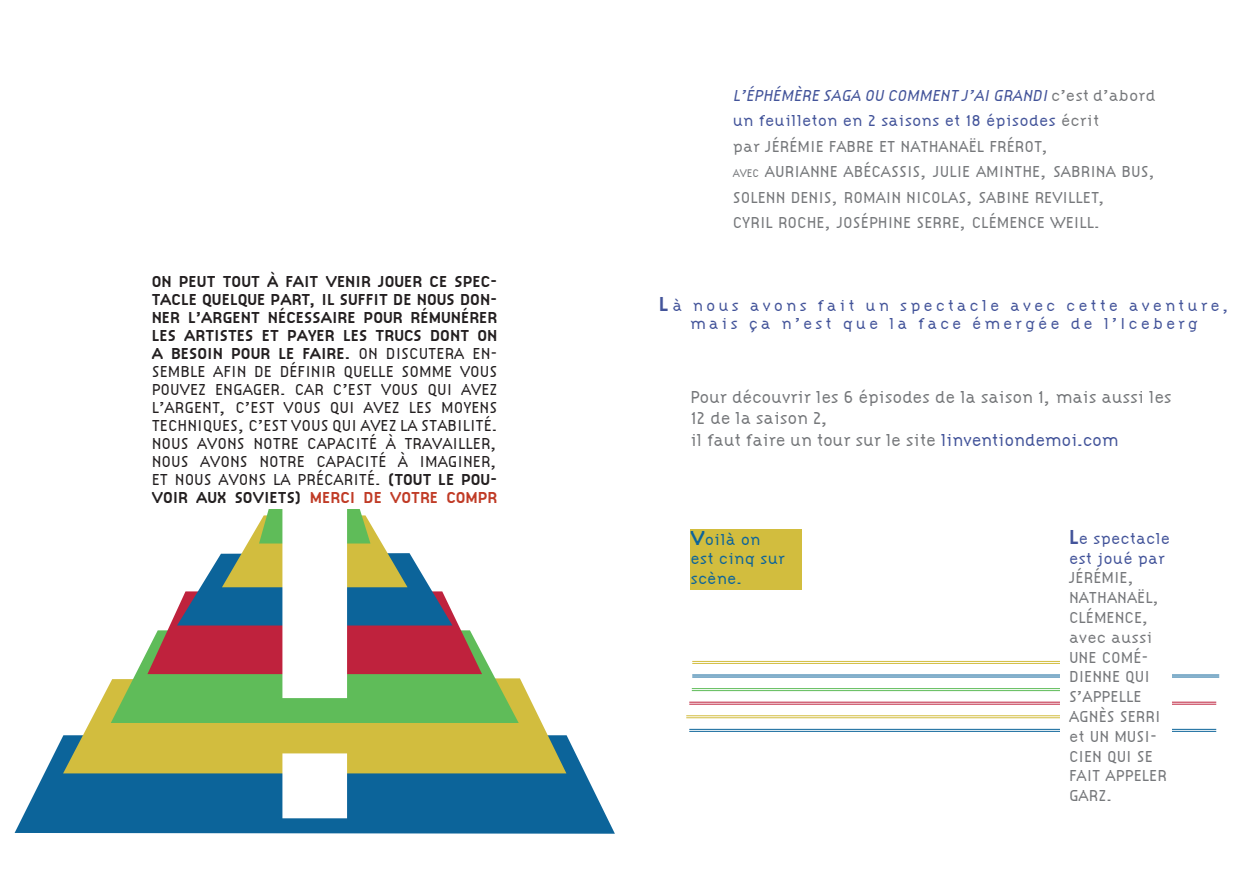
<style>
.page{position:relative;width:1259px;height:893px;background:#fff}
.page>*{position:absolute;margin:0;border:0;box-sizing:border-box;transform-origin:0 0}
.t1{font:700 601.2px "Citizen";color:#fff;scale:.89 1}
.t2{font:300 18px/21.6px "Citizen";letter-spacing:-.02em;color:#76787b}
.t3{font:300 16.5px/18px "Citizen";color:#231f20;text-align:justify}
.t4{font:300 16.5px/19.8px "Citizen";color:#76787b}
.t5{font:300 16.5px/19.8px "Citizen";color:#43549a}
.t6{font:300 16.5px "Citizen";letter-spacing:.17em;color:#43549a}
.t7{font:300 16.5px/19.8px "Citizen";color:#0c649a}
.s1{font-weight:700}
.s2{font-weight:700;color:#c03b26}
.s3{font-style:italic}
.s4{color:#76787b}
.s5{font-size:11.55px}
.s6{font-weight:700;font-size:21px}
.s7{color:#43549a}
</style>
<div class="page">
<div style="left:690px;top:529px;width:112px;height:61px;background:#d2bd3e"></div>
<svg style="left:15px;top:735px;width:600px;height:99px;background:#2c78a6"></svg>
<svg style="left:63px;top:678px;width:503px;height:95px;background:#d2c359"></svg>
<hr style="left:686px;top:715px;width:393px;height:1px;background:#d2bd3e">
<hr style="left:686px;top:717px;width:393px;height:1px;background:#d2bd3e">
<hr style="left:692px;top:688px;width:392px;height:1px;background:#5fbc59">
<hr style="left:692px;top:690px;width:392px;height:1px;background:#5fbc59">
<hr style="left:692px;top:661px;width:393px;height:1px;background:#d2bd3e">
<hr style="left:692px;top:663px;width:393px;height:1px;background:#d2bd3e">
<hr style="left:689px;top:702px;width:527px;height:1px;background:#bf223d">
<hr style="left:689px;top:704px;width:527px;height:1px;background:#bf223d">
<hr style="left:689px;top:729px;width:527px;height:1px;background:#0c649a">
<hr style="left:689px;top:731px;width:527px;height:1px;background:#0c649a">
<hr style="left:692px;top:674px;width:527px;height:1px;background:#0c649a">
<hr style="left:692px;top:676px;width:527px;height:1px;background:#0c649a">
<div style="left:1060px;top:528px;width:112px;height:278px;background:#fff"></div>
<svg style="left:111px;top:509px;width:408px;height:214px"></svg>
<p class="t3" style="left:152px;top:273px;width:347px"><span class="s1">ON PEUT TOUT À FAIT VENIR JOUER CE SPEC-TACLE QUELQUE PART, IL SUFFIT DE NOUS DON-NER L’ARGENT NÉCESSAIRE POUR RÉMUNÉRER LES ARTISTES ET PAYER LES TRUCS DONT ON A BESOIN POUR LE FAIRE.</span> ON DISCUTERA EN-SEMBLE AFIN DE DÉFINIR QUELLE SOMME VOUS POUVEZ ENGAGER. CAR C’EST VOUS QUI AVEZ L’ARGENT, C’EST VOUS QUI AVEZ LES MOYENS TECHNIQUES, C’EST VOUS QUI AVEZ LA STABILITÉ.<br>NOUS AVONS NOTRE CAPACITÉ À TRAVAILLER, NOUS AVONS NOTRE CAPACITÉ À IMAGINER, ET NOUS AVONS LA PRÉCARITÉ. <span class="s1">(TOUT LE POU-VOIR AUX SOVIETS)</span> <span class="s2">MERCI DE VOTRE COMPR</span></p>
<p class="t1" style="left:226px;top:262px;width:201px">!</p>
<p class="t5" style="left:733px;top:82px;width:424px;line-height:25.5px"><span class="s3">L’ÉPHÉMÈRE SAGA OU COMMENT J’AIGRANDI</span> <span class="s4">c ’ e s t d ’ a b o r d </span>un feuilleton en 2 saisons et 18 épisodes <span class="s4">écrit</span></p>
<p class="t4" style="left:733px;top:136px;width:317px">par JÉRÉMIE FABRE ET NATHANAËL FRÉROT,</p>
<p class="t4" style="left:733px;top:159px;width:424px;line-height:25.5px"><span class="s5">AVEC</span> AURIANNE ABÉCASSIS, JULIE AMINTHE, SABRINA BUS,<br>SOLENN DENIS, ROMAIN NICOLAS, SABINE REVILLET,</p>
<p class="t4" style="left:733px;top:213px;width:368px">CYRIL ROCHE, JOSÉPHINE SERRE, CLÉMENCE WEILL.</p>
<p class="t6" style="left:659px;top:296px;width:572px"><span class="s6">L</span>à nous avons fait un spectacle avec cette aventure,</p>
<p class="t6" style="left:690px;top:314px;width:510px">mais ça n’est que la face émergée de l’Iceberg</p>
<p class="t2" style="left:690px;top:386px;width:483px">Pour découvrir les 6 épisodes de la saison 1, mais aussi les<br>12 de la saison 2,</p>
<p class="t2" style="left:690px;top:429px;width:430px">il faut faire un tour sur le site <span class="s7">linventiondemoi.com</span></p>
<p class="t7" style="left:690px;top:529px;width:96px"><span class="s6">V</span>oilà on est cinq sur scène.</p>
<p class="t5" style="left:1069px;top:528px;width:103px"><span class="s6">L</span>e spectacle est joué par<br><span class="s4">JÉRÉMIE,</span></p>
<p class="t4" style="left:1069px;top:588px;width:92px">NATHANAËL,</p>
<p class="t4" style="left:1069px;top:608px;width:93px">CLÉMENCE, avec aussi<br>UNE COMÉ-<br>DIENNE QUI<br>S’APPELLE<br>AGNÈS SERRI</p>
<p class="t4" style="left:1069px;top:726px;width:99px">et UN MUSI-<br>CIEN QUI SE<br>FAIT APPELER</p>
<p class="t4" style="left:1069px;top:786px;width:44px">GARZ.</p>
</div>
